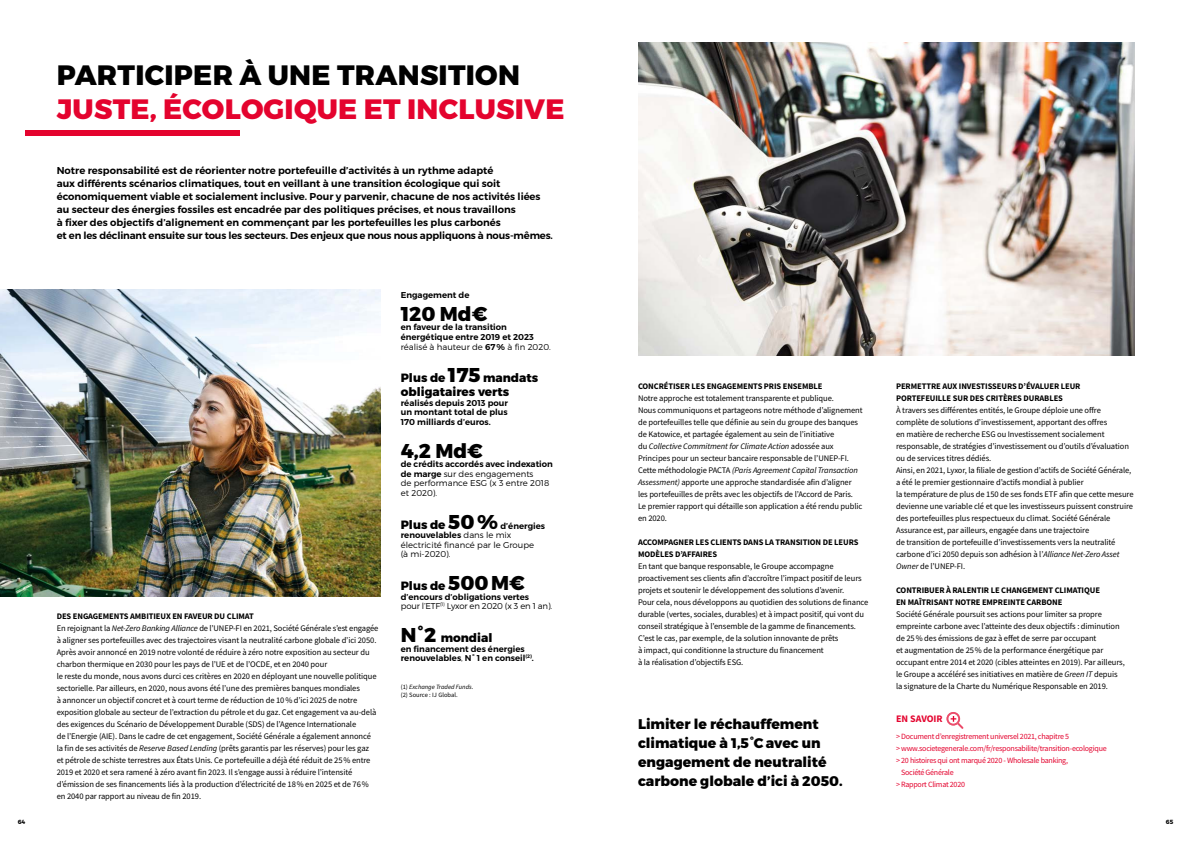
<style>
.page{position:relative;width:1191px;height:842px;background:#fff}
.page>*{position:absolute;margin:0;border:0;box-sizing:border-box;transform-origin:0 0}
.t1{font:800 28px "Montserrat";letter-spacing:.01em;color:#e4032e}
.t2{font:800 28px "Montserrat";letter-spacing:.01em;color:#000}
.t3{font:800 20px "Montserrat";color:#000}
.t4{font:800 14px/19px "Montserrat";color:#000}
.t5{font:800 12px/14px "Montserrat";color:#000}
.t6{font:600 10px/13px "Montserrat";color:#000}
.t7{font:700 10px "Source Sans Pro";color:#e4032e}
.t8{font:8.5px/12px "Source Sans Pro";letter-spacing:-.01em;color:#000}
.t9{font:700 8.5px/12px "Source Sans Pro";letter-spacing:-.01em;color:#000}
.t10{font:600 8.5px/9.6px "Montserrat";color:#000}
.t11{font:300 8.5px/9.6px "Montserrat";color:#000}
.t12{font:300 8.5px/9.6px "Montserrat";letter-spacing:-.02em;color:#000}
.t13{font:8px "Source Sans Pro";letter-spacing:-.03em;color:#e4032e}
.t14{font:6.5px/8px "Source Sans Pro";color:#000}
.t15{font:700 6px "Montserrat";color:#000}
.s1{font-weight:700}
.s2{font-style:italic}
.s3{font-weight:300}
.s4{font-size:20px}
.s5{font-weight:600}
</style>
<div class="page">
<div style="left:25px;top:130px;width:215px;height:6px;background:#e4032e"></div>
<img style="left:0;top:289px;width:381px;height:308px">
<img style="left:638px;top:43px;width:496px;height:312px">
<svg style="left:946px;top:712px;width:17px;height:17px"></svg>
<h1 class="t2" style="left:57px;top:58px;width:464px">PARTICIPER À UNE TRANSITION</h1>
<h1 class="t1" style="left:57px;top:92px;width:509px">JUSTE, ÉCOLOGIQUE ET INCLUSIVE</h1>
<p class="t6" style="left:57px;top:164px;width:498px">Notre responsabilité est de réorienter notre portefeuille d’activités à un rythme adapté<br>aux différents scénarios climatiques, tout en veillant à une transition écologique qui soit économiquement viable et socialement inclusive. Pour y parvenir, chacune de nos activités liées au secteur des énergies fossiles est encadrée par des politiques précises, et nous travaillons<br>à fixer des objectifs d’alignement en commençant par les portefeuilles les plus carbonés<br>et en les déclinant ensuite sur tous les secteurs. Des enjeux que nous nous appliquons à nous-mêmes.</p>
<p class="t8" style="left:57px;top:610px;width:323px"><span class="s1">DES ENGAGEMENTS AMBITIEUX EN FAVEUR DU CLIMAT<br></span>En rejoignant la <span class="s2">Net-Zero Banking Alliance</span> de l’UNEP-FI en 2021, Société Générale s’est engagée à aligner ses portefeuilles avec des trajectoires visant la neutralité carbone globale d’ici 2050.<br>Après avoir annoncé en 2019 notre volonté de réduire à zéro notre exposition au secteur du charbon thermique en 2030 pour les pays de l’UE et de l’OCDE, et en 2040 pour<br>le reste du monde, nous avons durci ces critères en 2020 en déployant une nouvelle politique sectorielle. Par ailleurs, en 2020, nous avons été l’une des premières banques mondiales<br>à annoncer un objectif concret et à court terme de réduction de 10% d’ici 2025 de notre exposition globale au secteur de l’extraction du pétrole et du gaz. Cet engagement va au-delà des exigences du Scénario de Développement Durable (SDS) de l’Agence Internationale<br>de l’Energie (AIE). Dans le cadre de cet engagement, Société Générale a également annoncé la fin de ses activités de <span class="s2">Reserve Based Lending</span> (prêts garantis par les réserves) pour les gaz<br>et pétrole de schiste terrestres aux États Unis. Ce portefeuille a déjà été réduit de 25% entre 2019 et 2020 et sera ramené à zéro avant fin 2023. Il s’engage aussi à réduire l’intensité d’émission de ses financements liés à la production d’électricité de 18% en 2025 et de 76% en 2040 par rapport au niveau de fin 2019.</p>
<p class="t10" style="left:401px;top:290px;width:70px">Engagement de</p>
<h2 class="t3" style="left:401px;top:301px;width:88px">120 Md€</h2>
<p class="t10" style="left:401px;top:323px;width:152px">en faveur de la transition énergétique entre 2019 et 2023 <span class="s3">réalisé à hauteur de</span> 67% <span class="s3">à fin 2020.</span></p>
<h3 class="t5" style="left:401px;top:371px;width:139px">Plus de <span class="s4">175</span> mandats obligataires verts</h3>
<p class="t10" style="left:401px;top:398px;width:109px;text-align:justify">réalisés depuis 2013 pour un montant total de plus 170 milliards d’euros.</p>
<h2 class="t3" style="left:401px;top:438px;width:83px">4,2 Md€</h2>
<p class="t11" style="left:401px;top:459px;width:154px"><span class="s5">de crédits accordés avec indexation de marge</span> sur des engagements<br>de performance ESG (x 3 entre 2018 et 2020).</p>
<h3 class="t5" style="left:401px;top:518px;width:99px">Plus de <span class="s4">50%</span></h3>
<p class="t11" style="left:401px;top:521px;width:146px;text-indent:100px"><span class="s5">d’énergies renouvelables</span> dans le mix électricité financé par le Groupe<br>(à mi-2020).</p>
<h3 class="t5" style="left:401px;top:579px;width:125px">Plus de <span class="s4">500M€</span></h3>
<p class="t12" style="left:401px;top:592px;width:153px"><span class="s5">d’encours d’obligations vertes<br></span>pour l’ETF<sup>(1)</sup> Lyxor en 2020 (x 3 en 1 an).</p>
<h3 class="t5" style="left:401px;top:631px;width:93px"><span class="s4">N°2</span> mondial</h3>
<p class="t10" style="left:401px;top:644px;width:134px">en financement des énergies renouvelables<span class="s3">,</span> N° 1 en conseil<sup>(2)</sup>.</p>
<p class="t14" style="left:401px;top:682px;width:74px">(1) <span class="s2">Exchange Traded Funds</span>. (2) Source : IJ Global.</p>
<p class="t9" style="left:638px;top:380px;width:186px">CONCRÉTISER LES ENGAGEMENTS PRIS ENSEMBLE</p>
<p class="t8" style="left:638px;top:392px;width:226px">Notre approche est totalement transparente et publique.<br>Nous communiquons et partageons notre méthode d’alignement de portefeuilles telle que définie au sein du groupe des banques de Katowice, et partagée également au sein de l’initiative<br>du <span class="s2">Collective Commitment for Climate Action</span> adossée aux Principes pour un secteur bancaire responsable de l’UNEP-FI.<br>Cette méthodologie PACTA <span class="s2">(Paris Agreement Capital Transaction Assessment)</span> apporte une approche standardisée afin d’aligner les portefeuilles de prêts avec les objectifs de l’Accord de Paris.<br>Le premier rapport qui détaille son application a été rendu public en 2020.</p>
<p class="t9" style="left:638px;top:536px;width:222px">ACCOMPAGNER LES CLIENTS DANS LA TRANSITION DE LEURS<br>MODÈLES D’AFFAIRES</p>
<p class="t8" style="left:638px;top:560px;width:232px">En tant que banque responsable, le Groupe accompagne proactivement ses clients afin d’accroître l’impact positif de leurs projets et soutenir le développement des solutions d’avenir.<br>Pour cela, nous développons au quotidien des solutions de finance durable (vertes, sociales, durables) et à impact positif, qui vont du conseil stratégique à l’ensemble de la gamme de financements.<br>C’est le cas, par exemple, de la solution innovante de prêts<br>à impact, qui conditionne la structure du financement<br>à la réalisation d’objectifs ESG.</p>
<h3 class="t4" style="left:638px;top:715px;width:206px">Limiter le réchauffement climatique à 1,5°C avec un engagement de neutralité carbone globale d’ici à 2050.</h3>
<p class="t9" style="left:896px;top:380px;width:186px">PERMETTRE AUX INVESTISSEURS D’ÉVALUER LEUR<br>PORTEFEUILLE SUR DES CRITÈRES DURABLES</p>
<p class="t8" style="left:896px;top:404px;width:239px">À travers ses différentes entités, le Groupe déploie une offre complète de solutions d’investissement, apportant des offres<br>en matière de recherche ESG ou Investissement socialement responsable, de stratégies d’investissement ou d’outils d’évaluation ou de services titres dédiés.<br>Ainsi, en 2021, Lyxor, la filiale de gestion d’actifs de Société Générale, a été le premier gestionnaire d’actifs mondial à publier<br>la température de plus de 150 de ses fonds ETF afin que cette mesure devienne une variable clé et que les investisseurs puissent construire des portefeuilles plus respectueux du climat. Société Générale Assurance est, par ailleurs, engagée dans une trajectoire<br>de transition de portefeuille d’investissements vers la neutralité carbone d’ici 2050 depuis son adhésion à l’<span class="s2">Alliance Net-Zero Asset Owner</span> de l’UNEP-FI.</p>
<p class="t9" style="left:896px;top:584px;width:205px">CONTRIBUER À RALENTIR LE CHANGEMENT CLIMATIQUE<br>EN MAÎTRISANT NOTRE EMPREINTE CARBONE</p>
<p class="t8" style="left:896px;top:608px;width:230px">Société Générale poursuit ses actions pour limiter sa propre empreinte carbone avec l’atteinte des deux objectifs : diminution de 25% des émissions de gaz à effet de serre par occupant<br>et augmentation de 25% de la performance énergétique par occupant entre 2014 et 2020 (cibles atteintes en 2019). Par ailleurs, le Groupe a accéléré ses initiatives en matière de <span class="s2">Green IT</span> depuis la signature de la Charte du Numérique Responsable en 2019.</p>
<p class="t7" style="left:896px;top:712px;width:48px">EN SAVOIR</p>
<p class="t13" style="left:896px;top:732px;width:175px">&gt; Document d’enregistrement universel 2021, chapitre 5</p>
<p class="t13" style="left:896px;top:744px;width:212px">&gt; www.societegenerale.com/fr/responsabilite/transition-ecologique</p>
<p class="t13" style="left:896px;top:756px;width:173px">&gt; 20 histoires qui ont marqué 2020 - Wholesale banking,</p>
<p class="t13" style="left:901px;top:768px;width:54px">Société Générale</p>
<p class="t13" style="left:896px;top:780px;width:70px">&gt; Rapport Climat 2020</p>
<p class="t15" style="left:18px;top:818px;width:9px">64</p>
<p class="t15" style="left:1165px;top:818px;width:9px">65</p>
</div>
